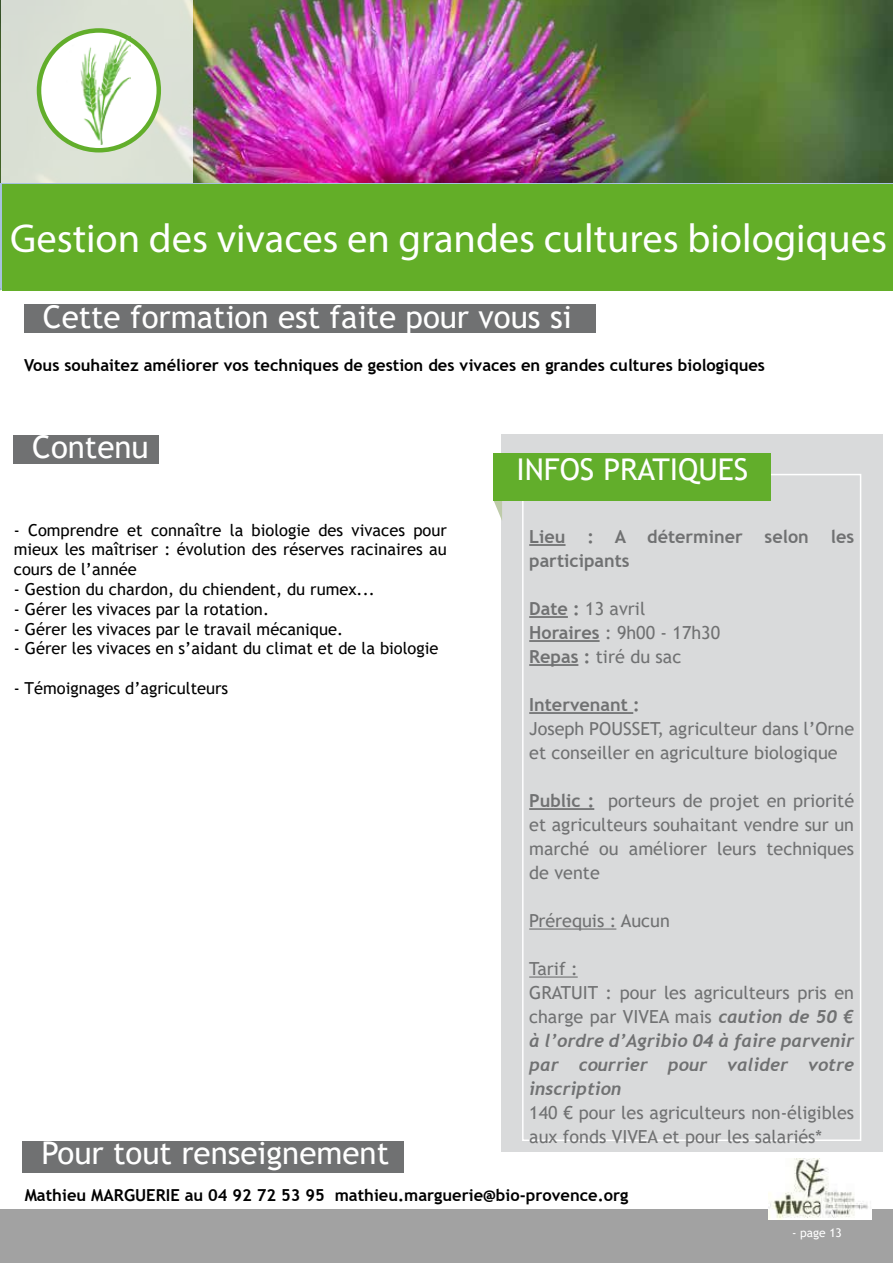
<style>
.page{position:relative;width:893px;height:1263px;background:#fff}
.page>*{position:absolute;margin:0;border:0;box-sizing:border-box;transform-origin:0 0}
.t1{font:40.5px "Myriad Pro";color:#fff}
.t2{font:31.35px "Trebuchet MS";color:#fff}
.t3{font:30px "Trebuchet MS";color:#fff}
.t4{font:18px/24px "Trebuchet MS";color:#707172}
.t5{font:italic 700 18px/24px "Trebuchet";color:#707172;text-align:justify}
.t6{font:700 18px/24px "Trebuchet MS";color:#707172}
.t7{font:16.5px/19.8px "Trebuchet MS";color:#000;text-align:justify}
.t8{font:700 16.5px "Trebuchet MS";color:#000}
.t9{font:12px "Trebuchet MS";color:#fff}
.s1{font-weight:700}
.s2{font-family:"Trebuchet";font-weight:700;font-style:italic}
</style>
<div class="page">
<div style="left:0;top:1210px;width:893px;height:53px;background:#a2a2a2"></div>
<img style="left:0;top:0;width:893px;height:183px">
<div style="left:1px;top:0;width:192px;height:182px;background:#dbe0d5"></div>
<div style="left:501px;top:435px;width:381px;height:717px;background:#d9dadb"></div>
<svg style="left:494px;top:501px;width:8px;height:19px"></svg>
<div style="left:13px;top:435px;width:146px;height:28px;background:#707172"></div>
<div style="left:23px;top:1141px;width:381px;height:31px;background:#707172"></div>
<img style="left:768px;top:1158px;width:104px;height:62px">
<div style="left:24px;top:304px;width:571px;height:29px;background:#707172"></div>
<div style="left:522px;top:474px;width:339px;height:667px;border:2px solid #fff"></div>
<hr style="left:529px;top:544px;width:36px;height:2px;background:#707172">
<hr style="left:529px;top:616px;width:39px;height:2px;background:#707172">
<hr style="left:529px;top:640px;width:71px;height:2px;background:#707172">
<hr style="left:529px;top:664px;width:49px;height:2px;background:#707172">
<hr style="left:529px;top:712px;width:104px;height:2px;background:#707172">
<hr style="left:529px;top:808px;width:65px;height:2px;background:#707172">
<hr style="left:529px;top:928px;width:87px;height:1px;background:#707172">
<hr style="left:529px;top:976px;width:49px;height:1px;background:#707172">
<svg style="left:39px;top:30px;width:120px;height:120px;background:#e9f3e1"></svg>
<div style="left:37px;top:28px;width:124px;height:124px;border:4px solid #62ae2b;border-radius:50%"></div>
<img style="left:36px;top:36px;width:95px;height:109px">
<div style="left:2px;top:184px;width:891px;height:106px;background:#63ae28"></div>
<div style="left:494px;top:453px;width:277px;height:48px;background:#62ae2b"></div>
<h1 class="t1" style="left:10px;top:214px;width:879px">Gestion des vivaces en grandes cultures biologiques</h1>
<h2 class="t2" style="left:43px;top:297px;width:530px">Cette formation est faite pour vous si</h2>
<p class="t8" style="left:24px;top:355px;width:742px">Vous souhaitez améliorer vos techniques de gestion des vivaces en grandes cultures biologiques</p>
<h2 class="t2" style="left:32px;top:427px;width:118px">Contenu</h2>
<p class="t7" style="left:14px;top:520px;width:434px">- Comprendre et connaître la biologie des vivaces pour mieux les maîtriser : évolution des réserves racinaires au cours de l’année</p>
<p class="t7" style="left:14px;top:579px;width:362px">- Gestion du chardon, du chiendent, du rumex...</p>
<p class="t7" style="left:14px;top:599px;width:257px">- Gérer les vivaces par la rotation.</p>
<p class="t7" style="left:14px;top:619px;width:331px">- Gérer les vivaces par le travail mécanique.</p>
<p class="t7" style="left:14px;top:638px;width:426px">- Gérer les vivaces en s’aidant du climat et de la biologie</p>
<p class="t7" style="left:14px;top:678px;width:216px">- Témoignages d’agriculteurs</p>
<h2 class="t2" style="left:42px;top:1133px;width:349px">Pour tout renseignement</h2>
<h3 class="t3" style="left:516px;top:450px;width:233px">INFOS PRATIQUES</h3>
<p class="t6" style="left:529px;top:524px;width:326px">Lieu : A déterminer selon les participants</p>
<p class="t4" style="left:529px;top:596px;width:192px"><span class="s1">Date :</span> 13 avril<br><span class="s1">Horaires</span> : 9h00 - 17h30<br><span class="s1">Repas :</span> tiré du sac</p>
<p class="t6" style="left:529px;top:692px;width:112px">Intervenant :</p>
<p class="t4" style="left:529px;top:716px;width:326px">Joseph POUSSET, agriculteur dans l’Orne et conseiller en agriculture biologique</p>
<p class="t4" style="left:529px;top:788px;width:326px;text-align:justify"><span class="s1">Public :</span> porteurs de projet en priorité et agriculteurs souhaitant vendre sur un marché ou améliorer leurs techniques de vente</p>
<p class="t4" style="left:529px;top:908px;width:142px">Prérequis : Aucun</p>
<p class="t4" style="left:529px;top:956px;width:326px">Tarif :<br>GRATUIT : pour les agriculteurs pris en charge par VIVEA mais <span class="s2">caution de 50 €</span></p>
<p class="t5" style="left:529px;top:1028px;width:326px">à l’ordre d’Agribio 04 à faire parvenir par courrier pour valider votre inscription</p>
<p class="t4" style="left:529px;top:1100px;width:326px">140 € pour les agriculteurs non-éligibles aux fonds VIVEA et pour les salariés*</p>
<p class="t8" style="left:25px;top:1185px;width:605px">Mathieu MARGUERIE au 04 92 72 53 95 mathieu.marguerie@bio-provence.org</p>
<p class="t9" style="left:792px;top:1225px;width:51px">- page 13</p>
</div>
